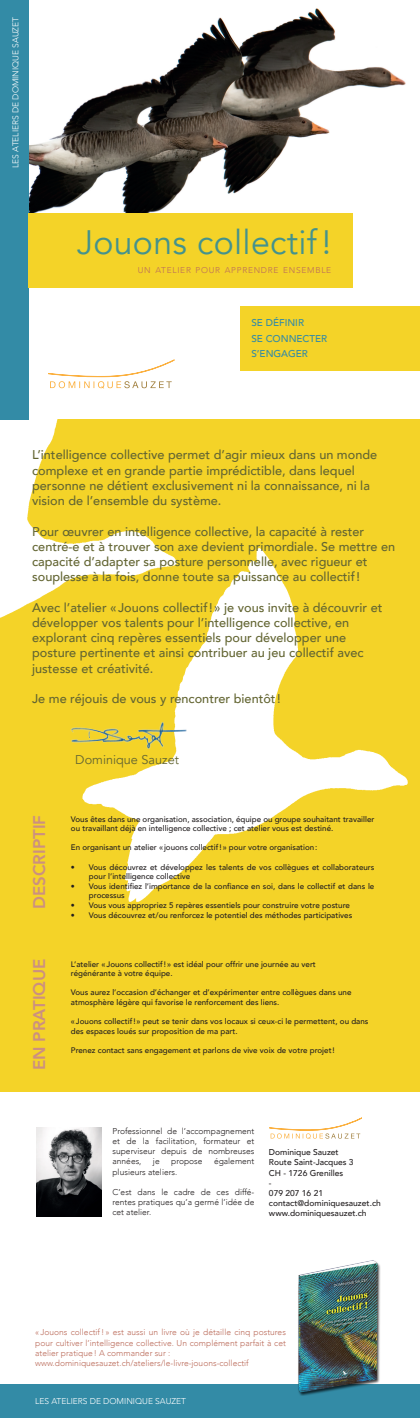
<style>
.page{position:relative;width:420px;height:1418px;background:#fff}
.page>*{position:absolute;margin:0;border:0;box-sizing:border-box;transform-origin:0 0}
.t1{font:33.8px "Avenir";letter-spacing:.01em;color:#44928d}
.t2{font:800 16.9px "Avenir";color:#cc9080}
.t3{font:500 12.7px/15.2px "Avenir";color:#636532}
.t4{font:12.7px "Avenir";color:#636532}
.t5{font:500 9.9px/15.5px "Avenir";color:#338ba6}
.t6{font:300 8.5px/10.1px "Avenir";color:#bb6c5b}
.t7{font:300 8.5px/10.1px "Avenir";color:#231f20;text-align:justify}
.t8{font:500 8.5px/10.1px "Avenir";color:#231f20}
.t9{font:300 8.5px "Avenir";color:#fff}
.t10{font:300 8.4px "Avenir";letter-spacing:.085em;color:#bb6c5b}
.t11{font:500 8px/9.6px "Avenir";color:#231f20}
</style>
<div class="page">
<img style="left:0;top:419px;width:420px;height:724px">
<img style="left:28px;top:0;width:378px;height:300px">
<div style="left:0;top:0;width:28px;height:420px;background:#338ba6"></div>
<div style="left:28px;top:213px;width:324px;height:75px;background:#f4d328"></div>
<div style="left:240px;top:306px;width:180px;height:65px;background:#f4d328"></div>
<div style="left:0;top:1384px;width:420px;height:33px;background:#338ba6"></div>
<svg style="left:48px;top:360px;width:126px;height:28px"></svg>
<img style="left:37px;top:1127px;width:64px;height:89px">
<svg style="left:269px;top:1117px;width:92px;height:21px"></svg>
<img style="left:298px;top:1260px;width:83px;height:135px">
<img style="left:63px;top:717px;width:129px;height:42px">
<p class="t9" style="left:10px;top:168px;width:152px;rotate:-90deg">LES ATELIERS DE DOMINIQUE SAUZET</p>
<h1 class="t1" style="left:77px;top:222px;width:256px">Jouons collectif!</h1>
<p class="t10" style="left:138px;top:265px;width:195px">UN ATELIER POUR APPRENDRE ENSEMBLE</p>
<p class="t5" style="left:251px;top:314px;width:77px">SE DÉFINIR<br>SE CONNECTER<br>S’ENGAGER</p>
<h3 class="t3" style="left:32px;top:446px;width:346px">L’intelligence collective permet d’agir mieux dans un monde complexe et en grande partie imprédictible, dans lequel personne ne détient exclusivement ni la connaissance, ni la vision de l’ensemble du système.</h3>
<p class="t3" style="left:32px;top:523px;width:364px">Pour œuvrer en intelligence collective, la capacité à rester centré-e et à trouver son axe devient primordiale. Se mettre en capacité d’adapter sa posture personnelle, avec rigueur et souplesse à la fois, donne toute sa puissance au collectif!</p>
<p class="t3" style="left:32px;top:599px;width:351px">Avec l’atelier « Jouons collectif!» je vous invite à découvrir et développer vos talents pour l’intelligence collective, en explorant cinq repères essentiels pour développer une posture pertinente et ainsi contribuer au jeu collectif avec justesse et créativité.</p>
<h3 class="t3" style="left:32px;top:690px;width:250px">Je me réjouis de vous y rencontrer bientôt!</h3>
<h2 class="t2" style="left:26px;top:909px;width:96px;rotate:-90deg">DESCRIPTIF</h2>
<h2 class="t2" style="left:26px;top:1070px;width:113px;rotate:-90deg">EN PRATIQUE</h2>
<h3 class="t4" style="left:75px;top:752px;width:105px">Dominique Sauzet</h3>
<p class="t11" style="left:71px;top:813px;width:305px">Vous êtes dans une organisation, association, équipe ou groupe souhaitant travailler ou travaillant déjà en intelligence collective ; cet atelier vous est destiné.</p>
<p class="t11" style="left:71px;top:842px;width:248px">En organisant un atelier « jouons collectif!» pour votre organisation:</p>
<p class="t11" style="left:89px;top:861px;width:287px;text-indent:-18px">• Vous découvrez et développez les talents de vos collègues et collaborateurs pour l’intelligence collective</p>
<p class="t11" style="left:89px;top:880px;width:287px;text-indent:-18px">• Vous identifiez l’importance de la confiance en soi, dans le collectif et dans le processus</p>
<p class="t11" style="left:71px;top:900px;width:280px">• Vous vous appropriez 5 repères essentiels pour construire votre posture</p>
<p class="t11" style="left:71px;top:909px;width:283px">• Vous découvrez et/ou renforcez le potentiel des méthodes participatives</p>
<p class="t11" style="left:71px;top:958px;width:246px">L’atelier «Jouons collectif!» est idéal pour offrir une journée au vert régénérante à votre équipe.</p>
<p class="t11" style="left:71px;top:987px;width:282px">Vous aurez l’occasion d’échanger et d’expérimenter entre collègues dans une atmosphère légère qui favorise le renforcement des liens.</p>
<p class="t11" style="left:71px;top:1016px;width:299px">«Jouons collectif!» peut se tenir dans vos locaux si ceux-ci le permettent, ou dans des espaces loués sur proposition de ma part.</p>
<p class="t11" style="left:71px;top:1044px;width:265px">Prenez contact sans engagement et parlons de vive voix de votre projet!</p>
<p class="t7" style="left:112px;top:1125px;width:143px">Professionnel de l’accompagnement et de la facilitation, formateur et superviseur depuis de nombreuses années,</p>
<p class="t7" style="left:153px;top:1156px;width:8px">je</p>
<p class="t7" style="left:171px;top:1156px;width:33px">propose</p>
<p class="t7" style="left:214px;top:1156px;width:42px">également</p>
<p class="t7" style="left:112px;top:1166px;width:66px">plusieurs ateliers.</p>
<p class="t7" style="left:112px;top:1186px;width:143px">C’est dans le cadre de ces diffé&shy;rentes pratiques qu’a germé l’idée de cet atelier.</p>
<p class="t8" style="left:269px;top:1146px;width:113px">Dominique Sauzet<br>Route Saint-Jacques 3<br>CH - 1726 Grenilles<br>-<br>079 207 16 21 contact@dominiquesauzet.ch www.dominiquesauzet.ch</p>
<p class="t6" style="left:35px;top:1327px;width:252px">« Jouons collectif! » est aussi un livre où je détaille cinq postures pour cultiver l’intelligence collective. Un complément parfait à cet atelier pratique! A commander sur : www.dominiquesauzet.ch/ateliers/le-livre-jouons-collectif</p>
<p class="t9" style="left:35px;top:1396px;width:152px">LES ATELIERS DE DOMINIQUE SAUZET</p>
</div>
